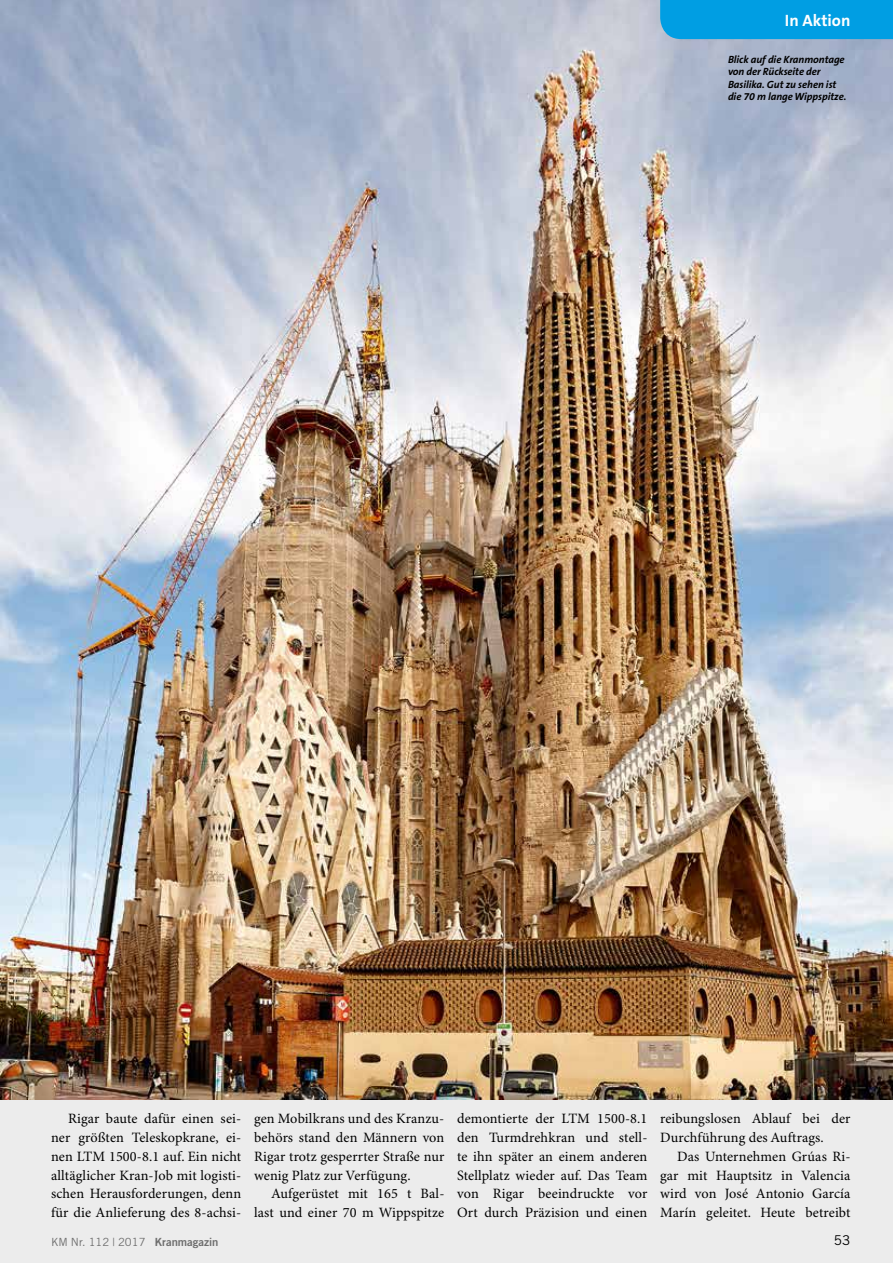
<style>
.page{position:relative;width:893px;height:1263px;background:#ececec}
.page>*{position:absolute;margin:0;border:0;box-sizing:border-box;transform-origin:0 0}
.t1{font:700 16.5px "The Sans B7";color:#fff}
.t2{font:14.25px/18.8px "Minion Pro";letter-spacing:.01em;color:#000;text-align:justify}
.t3{font:13.5px "Trade Gothic";color:#000}
.t4{font:11.25px "Trade Gothic";color:#6e6e6e}
.t5{font:italic 700 10.5px/12.3px "The Sans B7";letter-spacing:-.005em;color:#000}
.s1{font-family:"Trade Gothic Bold Two"}
</style>
<div class="page">
<img style="left:0;top:0;width:893px;height:1099px">
<div style="left:660px;top:0;width:233px;height:39px;background:#009ee3"></div>
<p class="t1" style="left:785px;top:11px;width:67px">In Aktion</p>
<p class="t5" style="left:728px;top:54px;width:120px">Blick auf die Kranmontage von der Rückseite der<br>Basilika. Gut zu sehen ist die 70 m lange Wippspitze.</p>
<p class="t2" style="left:51px;top:1110px;width:192px;text-indent:17px">Rigar baute dafür einen sei&shy;ner größten Teleskopkrane, ei&shy;nen LTM 1500-8.1 auf. Ein nicht alltäglicher Kran-Job mit logisti&shy;schen Herausforderungen, denn für die Anlieferung des 8-achsi-</p>
<p class="t2" style="left:254px;top:1110px;width:192px">gen Mobilkrans und des Kranzu&shy;behörs stand den Männern von Rigar trotz gesperrter Straße nur wenig Platz zur Verfügung.</p>
<p class="t2" style="left:254px;top:1185px;width:192px;text-align:right">Aufgerüstet mit 165 t Bal&shy;last und einer 70 m Wippspitze</p>
<p class="t2" style="left:457px;top:1110px;width:192px">demontierte der LTM 1500-8.1 den Turmdrehkran und stell&shy;te ihn später an einem anderen Stellplatz wieder auf. Das Team von Rigar beeindruckte vor Ort durch Präzision und einen</p>
<p class="t2" style="left:660px;top:1110px;width:192px">reibungslosen Ablauf bei der<br>Durchführung des Auftrags.</p>
<p class="t2" style="left:660px;top:1147px;width:192px;text-indent:17px">Das Unternehmen Grúas Ri&shy;gar mit Hauptsitz in Valencia wird von José Antonio García Marín geleitet. Heute betreibt</p>
<p class="t4" style="left:51px;top:1235px;width:169px">KM Nr. 112 | 2017 <span class="s1">Kranmagazin</span></p>
<p class="t3" style="left:834px;top:1232px;width:18px">53</p>
</div>
